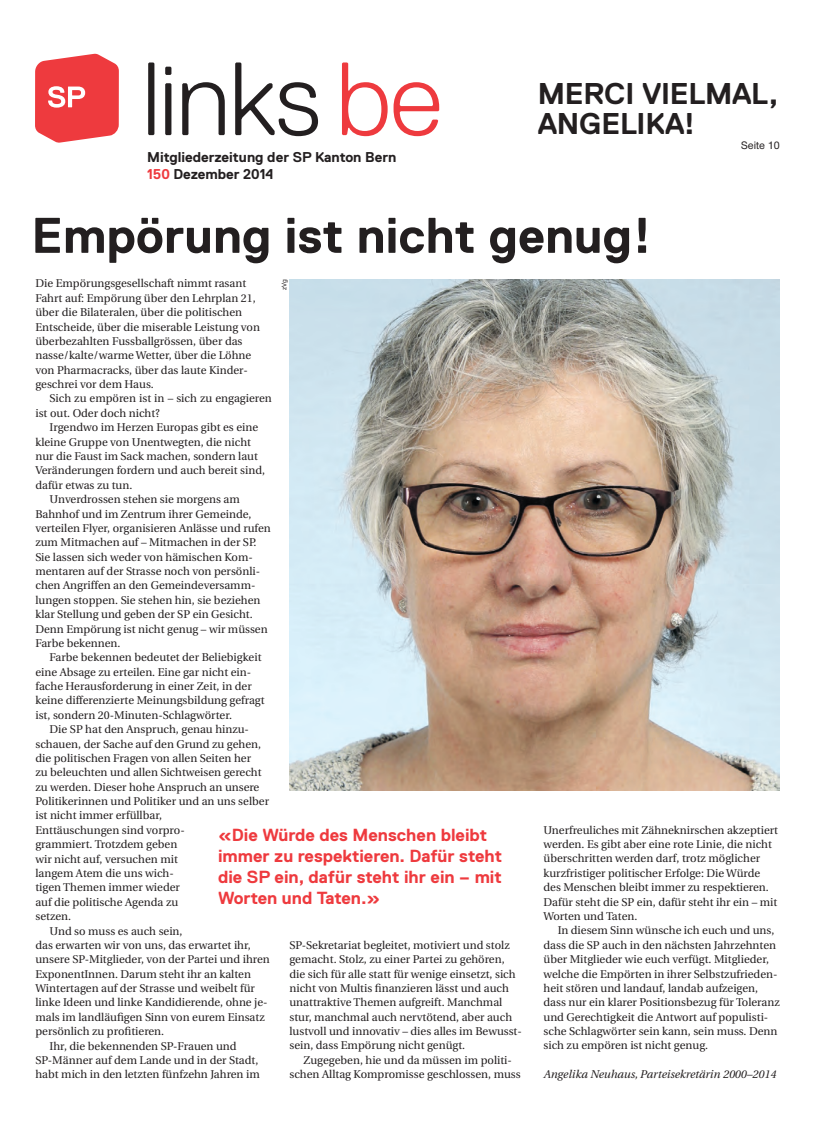
<style>
.page{position:relative;width:833px;height:1134px;background:#fff}
.page>*{position:absolute;margin:0;border:0;box-sizing:border-box;transform-origin:0 0}
.t1{font:300 103.75px "Replica";letter-spacing:-.015em;color:#231f20}
.t2{font:700 50px "Replica";color:#231f20}
.t3{font:700 30px/30px "Replica";letter-spacing:-.01em;color:#231f20}
.t4{font:700 17.5px/21px "Replica";color:#ee3a3e}
.t5{font:700 14.25px/17.5px "Replica";color:#231f20}
.t6{font:11.25px/14.4px "Utopia";color:#231f20}
.t7{font:italic 11.25px "Utopia";color:#231f20}
.t8{font:500 11.25px "Nimbus San Nov";color:#231f20}
.t9{font:500 6.88px "Nimbus San Nov";color:#231f20}
.s1{color:#ee3a3e}
</style>
<div class="page">
<svg style="left:35px;top:54px;width:84px;height:89px;background:#f05a5d"></svg>
<img style="left:289px;top:279px;width:491px;height:512px">
<h1 class="t1" style="left:142px;top:42px;width:302px">links <span class="s1">be</span></h1>
<p class="t5" style="left:147px;top:148px;width:251px">Mitgliederzeitung der SP Kanton Bern<br><span class="s1">150</span> Dezember 2014</p>
<h3 class="t3" style="left:538px;top:79px;width:242px">MERCI VIELMAL,<br>ANGELIKA!</h3>
<p class="t8" style="left:741px;top:138px;width:40px">Seite 10</p>
<h2 class="t2" style="left:31px;top:208px;width:622px">Empörung ist nicht genug!</h2>
<p class="t9" style="left:280px;top:290px;width:12px;rotate:-90deg">zVg</p>
<p class="t6" style="left:35px;top:277px;width:226px">Die Empörungsgesellschaft nimmt rasant Fahrt auf: Empörung über den Lehrplan 21, über die Bilateralen, über die politischen Entscheide, über die miserable Leistung von überbezahlten Fussballgrössen, über das nasse/kalte/warme Wetter, über die Löhne von Pharmacracks, über das laute Kinder&shy;geschrei vor dem Haus.</p>
<p class="t6" style="left:35px;top:392px;width:238px;text-indent:14px">Sich zu empören ist in – sich zu engagieren ist out. Oder doch nicht?</p>
<p class="t6" style="left:50px;top:420px;width:210px">Irgendwo im Herzen Europas gibt es eine</p>
<p class="t6" style="left:35px;top:435px;width:217px">kleine Gruppe von Unentwegten, die nicht</p>
<p class="t6" style="left:35px;top:449px;width:224px">nur die Faust im Sack machen, sondern laut</p>
<p class="t6" style="left:35px;top:463px;width:231px">Veränderungen fordern und auch bereit sind,</p>
<p class="t6" style="left:35px;top:478px;width:98px">dafür etwas zu tun.</p>
<p class="t6" style="left:50px;top:492px;width:192px">Unverdrossen stehen sie morgens am</p>
<p class="t6" style="left:35px;top:507px;width:217px">Bahnhof und im Zentrum ihrer Gemeinde,</p>
<p class="t6" style="left:35px;top:521px;width:237px">verteilen Flyer, organisieren Anlässe und rufen</p>
<p class="t6" style="left:35px;top:535px;width:223px">zum Mitmachen auf – Mitmachen in der SP.</p>
<p class="t6" style="left:35px;top:550px;width:219px">Sie lassen sich weder von hämischen Kom-</p>
<p class="t6" style="left:35px;top:564px;width:226px">mentaren auf der Strasse noch von persönli-</p>
<p class="t6" style="left:35px;top:579px;width:221px">chen Angriffen an den Gemeindeversamm-</p>
<p class="t6" style="left:35px;top:593px;width:226px">lungen stoppen. Sie stehen hin, sie beziehen</p>
<p class="t6" style="left:35px;top:607px;width:219px">klar Stellung und geben der SP ein Gesicht.</p>
<p class="t6" style="left:35px;top:622px;width:234px">Denn Empörung ist nicht genug – wir müssen</p>
<p class="t6" style="left:35px;top:636px;width:87px">Farbe bekennen.</p>
<p class="t6" style="left:50px;top:650px;width:213px">Farbe bekennen bedeutet der Beliebigkeit</p>
<p class="t6" style="left:35px;top:665px;width:216px">eine Absage zu erteilen. Eine gar nicht ein-</p>
<p class="t6" style="left:35px;top:679px;width:218px">fache Herausforderung in einer Zeit, in der</p>
<p class="t6" style="left:35px;top:694px;width:231px">keine differenzierte Meinungsbildung gefragt</p>
<p class="t6" style="left:35px;top:708px;width:198px">ist, sondern 20-Minuten-Schlagwörter.</p>
<p class="t6" style="left:50px;top:722px;width:201px">Die SP hat den Anspruch, genau hinzu-</p>
<p class="t6" style="left:35px;top:737px;width:227px">schauen, der Sache auf den Grund zu gehen,</p>
<p class="t6" style="left:35px;top:751px;width:217px">die politischen Fragen von allen Seiten her</p>
<p class="t6" style="left:35px;top:765px;width:228px">zu beleuchten und allen Sichtweisen gerecht</p>
<p class="t6" style="left:35px;top:780px;width:225px">zu werden. Dieser hohe Anspruch an unsere</p>
<p class="t6" style="left:35px;top:794px;width:235px">Politikerinnen und Politiker und an uns selber</p>
<p class="t6" style="left:35px;top:809px;width:128px">ist nicht immer erfüllbar,</p>
<p class="t6" style="left:35px;top:823px;width:151px">Enttäuschungen sind vorpro-</p>
<p class="t6" style="left:35px;top:837px;width:143px">grammiert. Trotzdem geben</p>
<p class="t6" style="left:35px;top:852px;width:144px">wir nicht auf, versuchen mit</p>
<p class="t6" style="left:35px;top:866px;width:140px">langem Atem die uns wich-</p>
<p class="t6" style="left:35px;top:880px;width:146px">tigen Themen immer wieder</p>
<p class="t6" style="left:35px;top:895px;width:144px">auf die politische Agenda zu</p>
<p class="t6" style="left:35px;top:909px;width:37px">setzen.</p>
<p class="t6" style="left:50px;top:924px;width:134px">Und so muss es auch sein,</p>
<p class="t6" style="left:35px;top:938px;width:217px">das erwarten wir von uns, das erwartet ihr,</p>
<p class="t6" style="left:35px;top:952px;width:236px">unsere SP-Mitglieder, von der Partei und ihren</p>
<p class="t6" style="left:35px;top:967px;width:217px">ExponentInnen. Darum steht ihr an kalten</p>
<p class="t6" style="left:35px;top:981px;width:221px">Wintertagen auf der Strasse und weibelt für</p>
<p class="t6" style="left:35px;top:995px;width:234px">linke Ideen und linke Kandidierende, ohne je-</p>
<p class="t6" style="left:35px;top:1010px;width:231px">mals im landläufigen Sinn von eurem Einsatz</p>
<p class="t6" style="left:35px;top:1024px;width:130px">persönlich zu profitieren.</p>
<p class="t6" style="left:50px;top:1039px;width:188px">Ihr, die bekennenden SP-Frauen und</p>
<p class="t6" style="left:35px;top:1053px;width:224px">SP-Männer auf dem Lande und in der Stadt,</p>
<p class="t6" style="left:35px;top:1067px;width:226px">habt mich in den letzten fünfzehn Jahren im</p>
<p class="t6" style="left:543px;top:823px;width:236px">Unerfreuliches mit Zähneknirschen akzeptiert werden. Es gibt aber eine rote Linie, die nicht überschritten werden darf, trotz möglicher kurzfristiger politischer Erfolge: Die Würde des Menschen bleibt immer zu respektieren.<br>Dafür steht die SP ein, dafür steht ihr ein – mit Worten und Taten.</p>
<p class="t6" style="left:543px;top:923px;width:238px;text-indent:14px">In diesem Sinn wünsche ich euch und uns, dass die SP auch in den nächsten Jahrzehnten über Mitglieder wie euch verfügt. Mitglieder, welche die Empörten in ihrer Selbstzufrieden&shy;heit stören und landauf, landab aufzeigen, dass nur ein klarer Positionsbezug für Toleranz und Gerechtigkeit die Antwort auf populisti&shy;sche Schlagwörter sein kann, sein muss. Denn sich zu empören ist nicht genug.</p>
<p class="t7" style="left:543px;top:1068px;width:234px">Angelika Neuhaus, Parteisekretärin 2000–2014</p>
<h3 class="t4" style="left:218px;top:824px;width:285px">«Die Würde des Menschen bleibt immer zu respektieren. Dafür steht die SP ein, dafür steht ihr ein – mit<br>Worten und Taten.»</h3>
<p class="t6" style="left:289px;top:938px;width:234px">SP-Sekretariat begleitet, motiviert und stolz gemacht. Stolz, zu einer Partei zu gehören, die sich für alle statt für wenige einsetzt, sich nicht von Multis finanzieren lässt und auch unattraktive Themen aufgreift. Manchmal stur, manchmal auch nervtötend, aber auch lustvoll und innovativ – dies alles im Bewusst&shy;sein, dass Empörung nicht genügt.</p>
<p class="t6" style="left:289px;top:1053px;width:233px;text-align:center">Zugegeben, hie und da müssen im politi&shy;schen Alltag Kompromisse geschlossen, muss</p>
</div>
